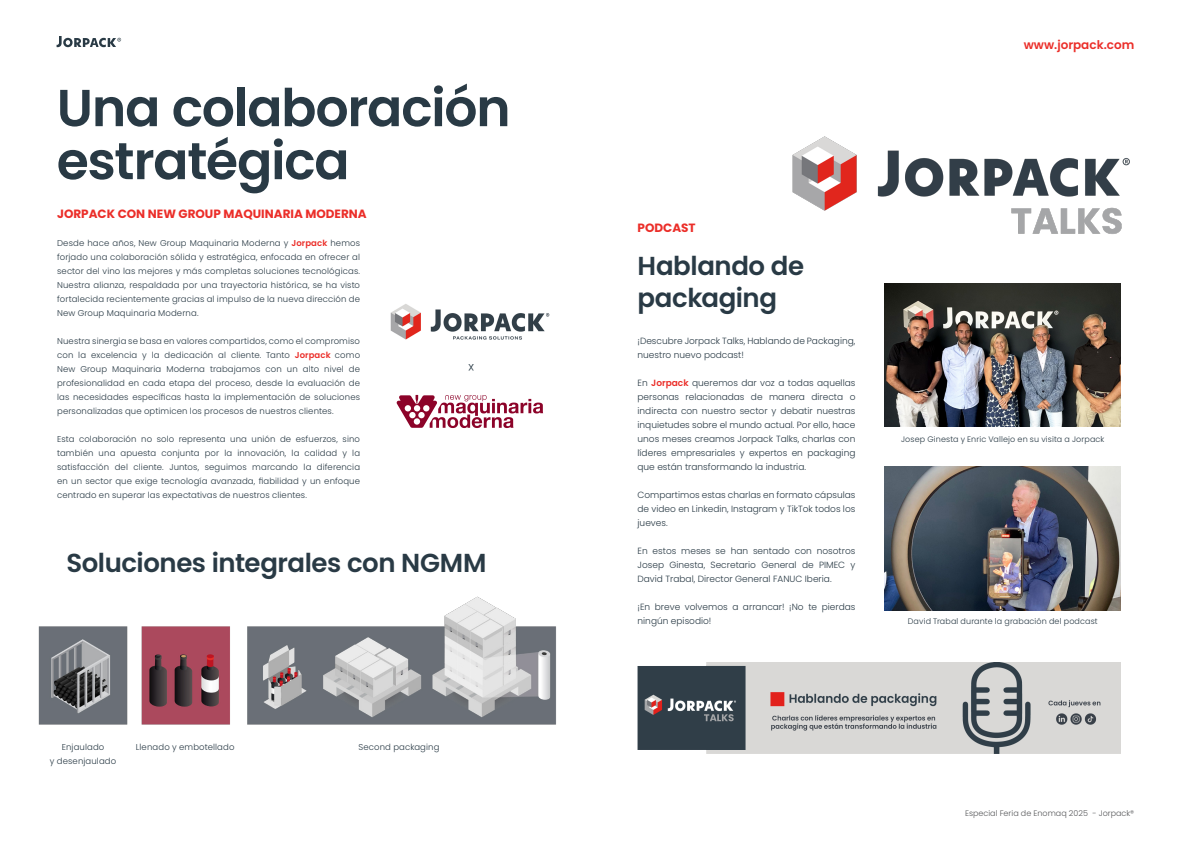
<style>
.page{position:relative;width:1191px;height:842px;background:#fff}
.page>*{position:absolute;margin:0;border:0;box-sizing:border-box;transform-origin:0 0}
.t1{font:600 52px "Poppins";letter-spacing:-.025em;color:#293a45}
.t2{font:600 26px/32.4px "Poppins";letter-spacing:-.015em;color:#293a45}
.t3{font:700 12px "Poppins";color:#eb2e29}
.t4{font:600 12px "Poppins";color:#eb2e29}
.t5{font:300 9px/14px "Poppins";color:#293a45;text-align:justify}
.t6{font:300 8.5px/14px "Poppins";letter-spacing:.015em;color:#293a45;text-align:justify}
.t7{font:300 8px "Poppins";letter-spacing:.015em;color:#293a45}
.t8{font:300 8px "Poppins";color:#57585a}
.s1{font-weight:600;color:#eb2e29}
</style>
<div class="page">
<svg style="left:57px;top:36px;width:64px;height:11px"></svg>
<img style="left:792px;top:136px;width:338px;height:166px">
<img style="left:637px;top:662px;width:483px;height:92px">
<img style="left:884px;top:283px;width:236px;height:144px">
<img style="left:884px;top:467px;width:236px;height:143px">
<svg style="left:396px;top:395px;width:147px;height:33px"></svg>
<img style="left:390px;top:304px;width:160px;height:36px">
<img style="left:38px;top:596px;width:518px;height:129px">
<p class="t1" style="left:57px;top:78px;width:455px">Una colaboración</p>
<p class="t1" style="left:57px;top:131px;width:294px">estratégica</p>
<p class="t3" style="left:57px;top:207px;width:311px">JORPACK CON NEW GROUP MAQUINARIA MODERNA</p>
<p class="t6" style="left:57px;top:236px;width:304px">Desde hace años, New Group Maquinaria Moderna y <span class="s1">Jorpack</span> hemos forjado una colaboración sólida y estratégica, enfocada en ofrecer al sector del vino las mejores y más completas soluciones tecnológicas.<br>Nuestra alianza, respaldada por una trayectoria histórica, se ha visto fortalecida recientemente gracias al impulso de la nueva dirección de New Group Maquinaria Moderna.</p>
<p class="t6" style="left:57px;top:334px;width:304px">Nuestra sinergia se basa en valores compartidos, como el compromiso con la excelencia y la dedicación al cliente. Tanto <span class="s1">Jorpack</span> como New Group Maquinaria Moderna trabajamos con un alto nivel de profesionalidad en cada etapa del proceso, desde la evaluación de las necesidades específicas hasta la implementación de soluciones personalizadas que optimicen los procesos de nuestros clientes.</p>
<p class="t6" style="left:57px;top:432px;width:304px">Esta colaboración no solo representa una unión de esfuerzos, sino también una apuesta conjunta por la innovación, la calidad y la satisfacción del cliente. Juntos, seguimos marcando la diferencia en un sector que exige tecnología avanzada, fiabilidad y un enfoque centrado en superar las expectativas de nuestros clientes.</p>
<p class="t2" style="left:66px;top:546px;width:421px">Soluciones integrales con NGMM</p>
<p class="t6" style="left:62px;top:740px;width:44px">Enjaulado</p>
<p class="t6" style="left:136px;top:740px;width:100px">Llenado y embotellado</p>
<p class="t6" style="left:358px;top:740px;width:83px">Second packaging</p>
<p class="t6" style="left:50px;top:754px;width:68px">y desenjaulado</p>
<h3 class="t4" style="left:1023px;top:37px;width:112px">www.jorpack.com</h3>
<p class="t3" style="left:637px;top:221px;width:60px">PODCAST</p>
<p class="t2" style="left:637px;top:249px;width:168px">Hablando de packaging</p>
<p class="t5" style="left:637px;top:334px;width:219px">¡Descubre Jorpack Talks, Hablando de Packaging, nuestro nuevo podcast!</p>
<p class="t5" style="left:637px;top:376px;width:219px">En <span class="s1">Jorpack</span> queremos dar voz a todas aquellas personas relacionadas de manera directa o indirecta con nuestro sector y debatir nuestras inquietudes sobre el mundo actual. Por ello, hace unos meses creamos Jorpack Talks, charlas con líderes empresariales y expertos en packaging que están transformando la industria.</p>
<p class="t5" style="left:637px;top:488px;width:219px">Compartimos estas charlas en formato cápsulas de video en Linkedin, Instagram y TikTok todos los jueves.</p>
<p class="t5" style="left:637px;top:544px;width:219px">En estos meses se han sentado con nosotros Josep Ginesta, Secretario General de PIMEC y David Trabal, Director General FANUC Iberia.</p>
<p class="t5" style="left:637px;top:600px;width:219px">¡En breve volvemos a arrancar! ¡No te pierdas ningún episodio!</p>
<p class="t7" style="left:901px;top:435px;width:205px">Josep Ginesta y Enric Vallejo en su visita a Jorpack</p>
<p class="t7" style="left:907px;top:617px;width:191px">David Trabal durante la grabación del podcast</p>
<p class="t8" style="left:965px;top:808px;width:171px">Especial Feria de Enomaq 2025 - Jorpack®</p>
</div>
